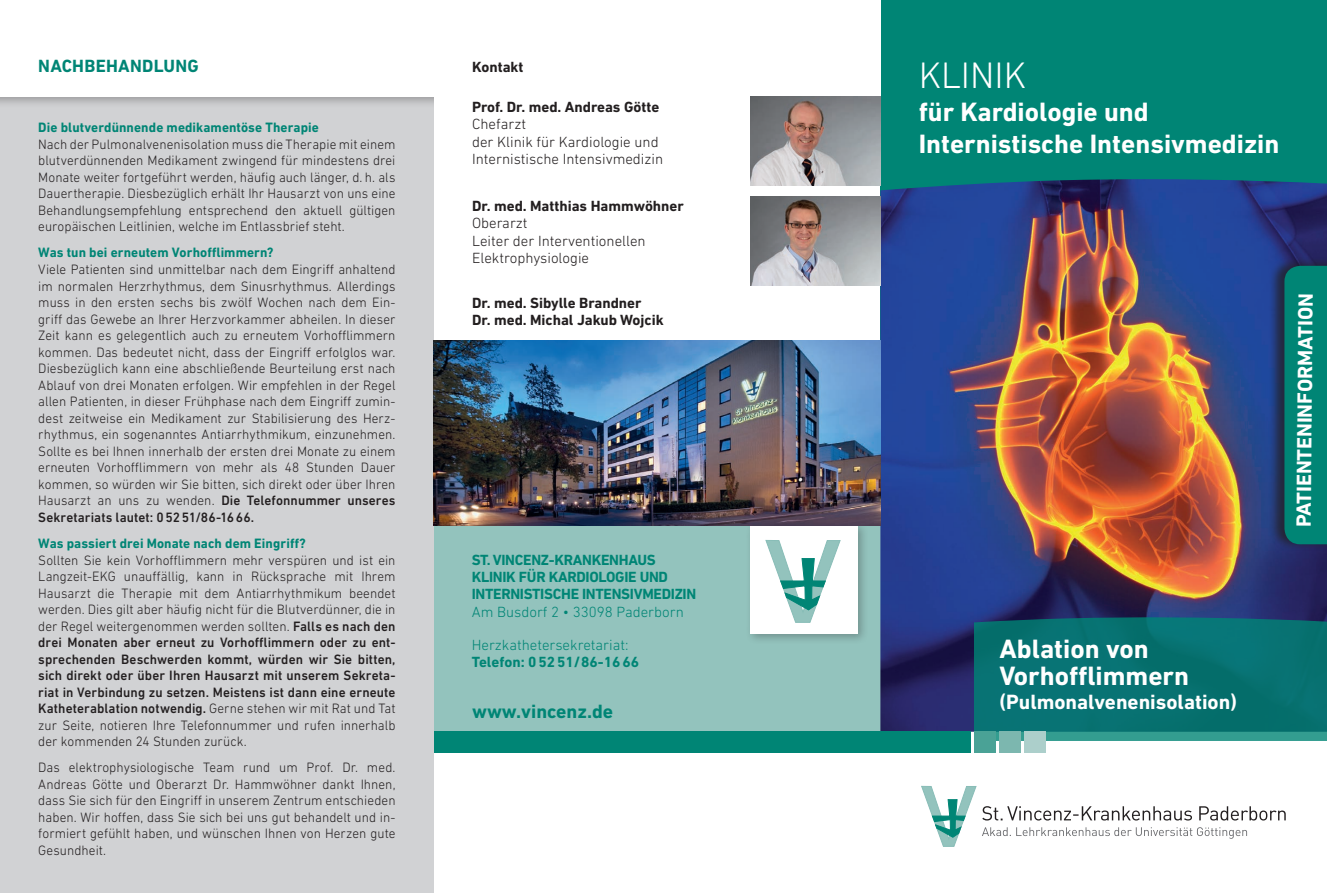
<style>
.page{position:relative;width:1327px;height:893px;background:#fff}
.page>*{position:absolute;margin:0;border:0;box-sizing:border-box;transform-origin:0 0}
.t1{font:300 37.5px "DIN Next LT Pro";color:#fff}
.t2{font:700 27px/32.4px "DIN Next LT Pro";color:#fff}
.t3{font:700 21px "DIN Next LT Pro";color:#fff}
.t4{font:700 19.65px "DIN Next LT Pro";color:#008575}
.t5{font:700 18px "DIN Next LT Pro";letter-spacing:.015em;color:#008575}
.t6{font:300 15px/17.2px "DIN Next LT Pro";color:#231f20}
.t7{font:700 15px/17.2px "DIN Next LT Pro";color:#231f20}
.t8{font:700 15px/17.2px "DIN Next LT Pro";letter-spacing:-.02em;color:#008575}
.t9{font:300 15px "DIN Next LT Pro";color:#008575}
.t10{font:700 15px "DIN Next LT Pro";color:#008575}
.t11{font:300 13.8px/16.5px "DIN Next LT Pro";letter-spacing:.005em;color:#231f20;text-align:justify}
.t12{font:700 13.8px "DIN Next LT Pro";letter-spacing:.01em;color:#008575}
.s1{font-weight:500}
</style>
<div class="page">
<div style="left:0;top:0;width:434px;height:893px;background:#d1d2d4"></div>
<div style="left:434px;top:359px;width:446px;height:389px;background:#93c3bd"></div>
<div style="left:0;top:0;width:475px;height:108px;background:#231f20;opacity:.3"></div>
<div style="left:0;top:0;width:463px;height:97px;background:#fff"></div>
<div style="left:880px;top:0;width:447px;height:489px;background:#008575"></div>
<div style="left:434px;top:0;width:446px;height:122px;background:#fff"></div>
<img style="left:880px;top:179px;width:447px;height:553px">
<svg style="left:974px;top:616px;width:353px;height:125px;background:#0a7272"></svg>
<div style="left:434px;top:732px;width:536px;height:21px;background:#008575"></div>
<div style="left:974px;top:732px;width:21px;height:21px;background:#4aa296"></div>
<div style="left:999px;top:732px;width:21px;height:21px;background:#7cb7af"></div>
<div style="left:1025px;top:732px;width:21px;height:21px;background:#accfcb"></div>
<div style="left:1267px;top:256px;width:60px;height:295px;background:#231f20;opacity:.75"></div>
<svg style="left:1284px;top:266px;width:43px;height:278px"></svg>
<div style="left:745px;top:521px;width:124px;height:123px;background:#231f20;opacity:.3"></div>
<div style="left:750px;top:526px;width:108px;height:107px;background:#fff"></div>
<svg style="left:766px;top:540px;width:74px;height:82px"></svg>
<img style="left:750px;top:97px;width:130px;height:89px">
<img style="left:750px;top:197px;width:130px;height:89px">
<img style="left:434px;top:340px;width:446px;height:186px">
<svg style="left:982px;top:806px;width:303px;height:14px"></svg>
<svg style="left:982px;top:827px;width:265px;height:12px"></svg>
<svg style="left:921px;top:786px;width:55px;height:60px"></svg>
<h3 class="t5" style="left:38px;top:55px;width:162px">NACHBEHANDLUNG</h3>
<p class="t12" style="left:38px;top:119px;width:282px">Die blutverdünnende medikamentöse Therapie</p>
<p class="t11" style="left:38px;top:136px;width:359px">Nach der Pulmonalvenenisolation muss die Therapie mit einem blutverdünnenden Medikament zwingend für mindestens drei Monate weiter fortgeführt werden, häufig auch länger, d. h. als Dauertherapie. Diesbezüglich erhält Ihr Hausarzt von uns eine Behandlungsempfehlung entsprechend den aktuell gültigen europäischen Leitlinien, welche im Entlassbrief steht.</p>
<p class="t12" style="left:38px;top:244px;width:237px">Was tun bei erneutem Vorhofflimmern?</p>
<p class="t11" style="left:38px;top:261px;width:359px">Viele Patienten sind unmittelbar nach dem Eingriff anhaltend im normalen Herzrhythmus, dem Sinusrhythmus. Allerdings muss in den ersten sechs bis zwölf Wochen nach dem Ein&shy;griff das Gewebe an Ihrer Herzvorkammer abheilen. In dieser Zeit kann es gelegentlich auch zu erneutem Vorhofflimmern kommen. Das bedeutet nicht, dass der Eingriff erfolglos war.<br>Diesbezüglich kann eine abschließende Beurteilung erst nach Ablauf von drei Monaten erfolgen. Wir empfehlen in der Regel allen Patienten, in dieser Frühphase nach dem Eingriff zumin&shy;dest zeitweise ein Medikament zur Stabilisierung des Herz&shy;rhythmus, ein sogenanntes Antiarrhythmikum, einzunehmen.<br>Sollte es bei Ihnen innerhalb der ersten drei Monate zu einem erneuten Vorhofflimmern von mehr als 48 Stunden Dauer kommen, so würden wir Sie bitten, sich direkt oder über Ihren Hausarzt an uns zu wenden. <span class="s1">Die Telefonnummer unseres Sekretariats lautet: 0 52 51/86-16 66.</span></p>
<p class="t12" style="left:38px;top:535px;width:269px">Was passiert drei Monate nach dem Eingriff?</p>
<p class="t11" style="left:38px;top:552px;width:359px">Sollten Sie kein Vorhofflimmern mehr verspüren und ist ein Langzeit-EKG unauffällig, kann in Rücksprache mit Ihrem Hausarzt die Therapie mit dem Antiarrhythmikum beendet werden. Dies gilt aber häufig nicht für die Blutverdünner, die in der Regel weitergenommen werden sollten. <span class="s1">Falls es nach den drei Monaten aber erneut zu Vorhofflimmern oder zu ent&shy;sprechenden Beschwerden kommt, würden wir Sie bitten, sich direkt oder über Ihren Hausarzt mit unserem Sekreta&shy;riat in Verbindung zu setzen. Meistens ist dann eine erneute Katheterablation notwendig.</span> Gerne stehen wir mit Rat und Tat zur Seite, notieren Ihre Telefonnummer und rufen innerhalb der kommenden 24 Stunden zurück.</p>
<p class="t11" style="left:38px;top:759px;width:359px">Das elektrophysiologische Team rund um Prof. Dr. med.<br>Andreas Götte und Oberarzt Dr. Hammwöhner dankt Ihnen, dass Sie sich für den Eingriff in unserem Zentrum entschieden haben. Wir hoffen, dass Sie sich bei uns gut behandelt und in&shy;formiert gefühlt haben, und wünschen Ihnen von Herzen gute Gesundheit.</p>
<p class="t7" style="left:472px;top:59px;width:53px">Kontakt</p>
<p class="t7" style="left:472px;top:98px;width:189px">Prof. Dr. med. Andreas Götte</p>
<p class="t6" style="left:472px;top:116px;width:193px">Chefarzt<br>der Klinik für Kardiologie und<br>Internistische Intensivmedizin</p>
<p class="t7" style="left:472px;top:197px;width:213px">Dr. med. Matthias Hammwöhner</p>
<p class="t6" style="left:472px;top:214px;width:175px">Oberarzt<br>Leiter der Interventionellen<br>Elektrophysiologie</p>
<p class="t7" style="left:472px;top:294px;width:193px">Dr. med. Sibylle Brandner<br>Dr. med. Michal Jakub Wojcik</p>
<p class="t8" style="left:472px;top:551px;width:226px">ST. VINCENZ-KRANKENHAUS<br>KLINIK FÜR KARDIOLOGIE UND<br>INTERNISTISCHE INTENSIVMEDIZIN</p>
<p class="t9" style="left:472px;top:603px;width:214px">Am Busdorf 2 • 33098 Paderborn</p>
<p class="t9" style="left:472px;top:636px;width:158px">Herzkathetersekretariat:</p>
<p class="t10" style="left:472px;top:653px;width:169px">Telefon: 0 52 51/86-16 66</p>
<h3 class="t4" style="left:472px;top:700px;width:143px">www.vincenz.de</h3>
<h1 class="t1" style="left:918px;top:54px;width:109px">KLINIK</h1>
<h2 class="t2" style="left:918px;top:95px;width:362px">für Kardiologie und<br>Internistische Intensivmedizin</h2>
<h2 class="t2" style="left:999px;top:635px;width:191px;line-height:27px">Ablation von<br>Vorhofflimmern</h2>
<h3 class="t3" style="left:999px;top:690px;width:239px">(Pulmonalvenenisolation)</h3>
<h3 class="t3" style="left:1290px;top:527px;width:236px;rotate:-89deg">PATIENTENINFORMATION</h3>
</div>
